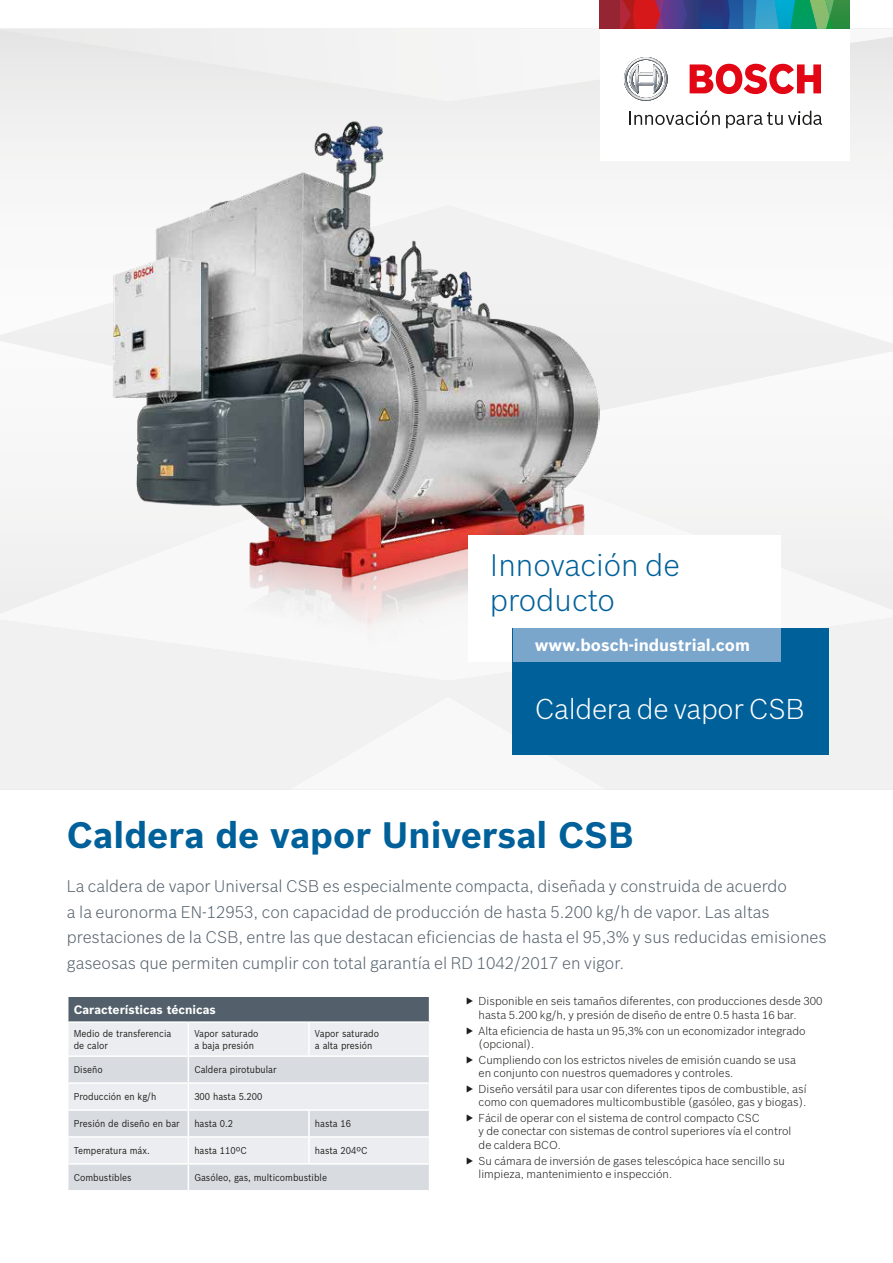
<style>
.page{position:relative;width:893px;height:1263px;background:#fff}
.page>*{position:absolute;margin:0;border:0;box-sizing:border-box;transform-origin:0 0}
.t1{font:700 36px "Bosch Sans";color:#006099}
.t2{font:300 30.45px/35px "Bosch Sans";color:#006099}
.t3{font:300 28.05px "Bosch Sans";letter-spacing:-.01em;color:#fff}
.t4{font:300 16.5px/25.5px "Bosch Sans";color:#53606b}
.t5{font:700 16.5px "Bosch Sans";color:#fff}
.t6{font:700 12px "Bosch Sans";color:#fff}
.t7{font:300 11.25px/13.5px "Bosch Sans";color:#1d1d1b}
.t8{font:9.75px/12px "Bosch Sans";color:#1d1d1b;scale:.9 1}
</style>
<div class="page">
<svg style="left:600px;top:344px;width:293px;height:67px"></svg>
<svg style="left:0;top:30px;width:893px;height:314px"></svg>
<div style="left:0;top:681px;width:893px;height:108px;background:#f1f1f1"></div>
<div style="left:0;top:341px;width:112px;height:25px;background:#f5f5f5"></div>
<svg style="left:290px;top:706px;width:316px;height:83px"></svg>
<div style="left:0;top:498px;width:893px;height:183px;background:#f2f2f2"></div>
<img style="left:112px;top:119px;width:488px;height:587px">
<div style="left:468px;top:536px;width:312px;height:126px;background:#fff"></div>
<div style="left:513px;top:628px;width:316px;height:126px;background:#006099"></div>
<div style="left:513px;top:628px;width:267px;height:34px;background:#7ba6cc"></div>
<div style="left:68px;top:997px;width:362px;height:25px;background:#53606b"></div>
<div style="left:69px;top:1023px;width:360px;height:32px;background:#ecedf0"></div>
<svg style="left:68px;top:1057px;width:361px;height:133px;background:#e0e3e7"></svg>
<hr style="left:188px;top:1023px;width:1px;height:32px;background:#fff">
<hr style="left:308px;top:1023px;width:2px;height:32px;background:#fff">
<hr style="left:308px;top:1111px;width:2px;height:25px;background:#fff">
<hr style="left:308px;top:1138px;width:2px;height:25px;background:#fff">
<hr style="left:68px;top:1163px;width:120px;height:1px;background:#fff">
<hr style="left:68px;top:1082px;width:120px;height:2px;background:#fff">
<hr style="left:67px;top:1109px;width:121px;height:2px;background:#fff">
<hr style="left:68px;top:1136px;width:120px;height:2px;background:#fff">
<hr style="left:188px;top:1136px;width:121px;height:2px;background:#fff">
<hr style="left:309px;top:1136px;width:120px;height:2px;background:#fff">
<svg style="left:429px;top:997px;width:1px;height:24px"></svg>
<hr style="left:67px;top:1021px;width:121px;height:2px;background:#fff">
<hr style="left:188px;top:1021px;width:121px;height:2px;background:#fff">
<hr style="left:309px;top:1021px;width:121px;height:2px;background:#fff">
<hr style="left:188px;top:1082px;width:121px;height:2px;background:#fff">
<hr style="left:309px;top:1082px;width:120px;height:2px;background:#fff">
<hr style="left:188px;top:1109px;width:121px;height:2px;background:#fff">
<hr style="left:309px;top:1109px;width:121px;height:2px;background:#fff">
<hr style="left:188px;top:1163px;width:121px;height:1px;background:#fff">
<hr style="left:309px;top:1163px;width:120px;height:1px;background:#fff">
<svg style="left:188px;top:1057px;width:1px;height:133px"></svg>
<div style="left:600px;top:0;width:250px;height:160px;background:#fff"></div>
<div style="left:600px;top:0;width:19px;height:29px;background:#952532"></div>
<svg style="left:624px;top:57px;width:44px;height:44px"></svg>
<svg style="left:690px;top:64px;width:131px;height:30px"></svg>
<svg style="left:630px;top:111px;width:90px;height:14px"></svg>
<svg style="left:726px;top:111px;width:96px;height:17px"></svg>
<svg style="left:619px;top:0;width:231px;height:29px;background:#4b6578"></svg>
<h2 class="t2" style="left:490px;top:546px;width:192px">Innovación de producto</h2>
<h3 class="t5" style="left:535px;top:633px;width:217px">www.bosch-industrial.com</h3>
<h3 class="t3" style="left:535px;top:689px;width:271px">Caldera de vapor CSB</h3>
<h1 class="t1" style="left:67px;top:808px;width:568px">Caldera de vapor Universal CSB</h1>
<p class="t4" style="left:67px;top:872px;width:761px">La caldera de vapor Universal CSB es especialmente compacta, diseñada y construida de acuerdo<br>a la euronorma EN-12953, con capacidad de producción de hasta 5.200 kg/h de vapor. Las altas prestaciones de la CSB, entre las que destacan eficiencias de hasta el 95,3% y sus reducidas emisiones gaseosas que permiten cumplir con total garantía el RD 1042/2017 en vigor.</p>
<p class="t7" style="left:479px;top:994px;width:345px;text-indent:-13px">▶ Disponible en seis tamaños diferentes, con producciones desde 300 hasta 5.200 kg/h, y presión de diseño de entre 0.5 hasta 16 bar.</p>
<p class="t7" style="left:479px;top:1023px;width:328px;text-indent:-13px">▶ Alta eficiencia de hasta un 95,3% con un economizador integrado (opcional).</p>
<p class="t7" style="left:479px;top:1052px;width:319px;text-indent:-13px">▶ Cumpliendo con los estrictos niveles de emisión cuando se usa en conjunto con nuestros quemadores y controles.</p>
<p class="t7" style="left:466px;top:1081px;width:342px;text-align:right">▶ Diseño versátil para usar con diferentes tipos de combustible, así como con quemadores multicombustible (gasóleo, gas y biogas).</p>
<p class="t7" style="left:479px;top:1110px;width:314px;text-indent:-13px">▶ Fácil de operar con el sistema de control compacto CSC<br>y de conectar con sistemas de control superiores vía el control de caldera BCO.</p>
<p class="t7" style="left:479px;top:1153px;width:308px;text-indent:-13px">▶ Su cámara de inversión de gases telescópica hace sencillo su limpieza, mantenimiento e inspección.</p>
<p class="t6" style="left:74px;top:1001px;width:144px">Características técnicas</p>
<p class="t8" style="left:74px;top:1026px;width:110px">Medio de transferencia de calor</p>
<p class="t8" style="left:194px;top:1026px;width:73px">Vapor saturado a baja presión</p>
<p class="t8" style="left:315px;top:1026px;width:73px">Vapor saturado a alta presión</p>
<p class="t8" style="left:74px;top:1063px;width:34px">Diseño</p>
<p class="t8" style="left:194px;top:1063px;width:93px">Caldera pirotubular</p>
<p class="t8" style="left:74px;top:1090px;width:93px">Producción en kg/h</p>
<p class="t8" style="left:194px;top:1090px;width:77px">300 hasta 5.200</p>
<p class="t8" style="left:74px;top:1117px;width:119px">Presión de diseño en bar</p>
<p class="t8" style="left:194px;top:1117px;width:45px">hasta 0.2</p>
<p class="t8" style="left:315px;top:1117px;width:42px">hasta 16</p>
<p class="t8" style="left:74px;top:1144px;width:86px">Temperatura máx.</p>
<p class="t8" style="left:194px;top:1144px;width:60px">hasta 110ºC</p>
<p class="t8" style="left:315px;top:1144px;width:60px">hasta 204ºC</p>
<p class="t8" style="left:74px;top:1171px;width:66px">Combustibles</p>
<p class="t8" style="left:194px;top:1171px;width:149px">Gasóleo, gas, multicombustible</p>
</div>
